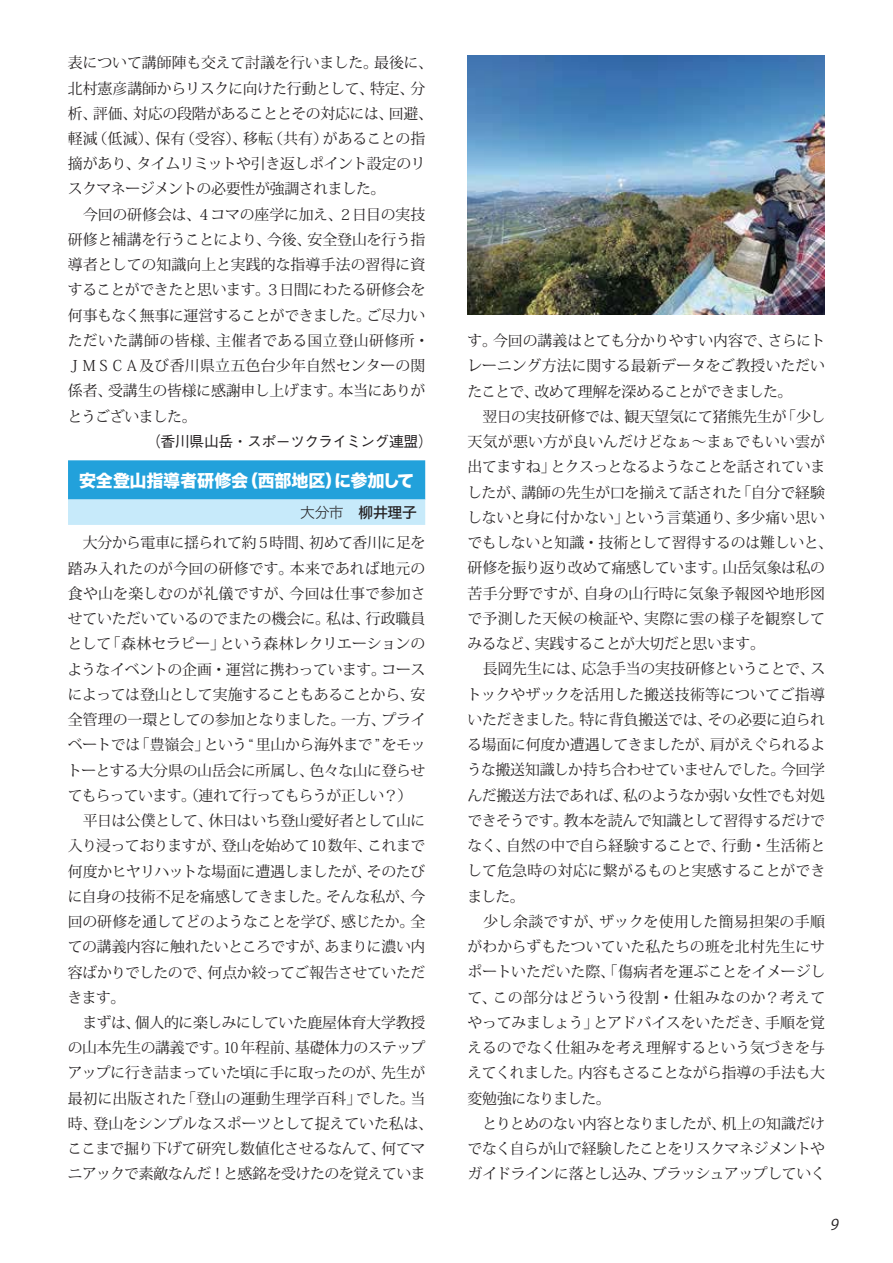
<style>
.page{position:relative;width:893px;height:1263px;background:#fff}
.page>*{position:absolute;margin:0;border:0;box-sizing:border-box;transform-origin:0 0}
.t1{font:16.95px "Hira Kaku Std N W8 90 msp RKSJ H";letter-spacing:-.005em;color:#fff}
.t2{font:14.85px/25.2px "Koz Min Pro Regular 90 msp RKSJ H";letter-spacing:-.02em;color:#231f20}
.t3{font:14.85px "Gothic BBB Pro Medium 90 msp RKSJ H";letter-spacing:-.04em;color:#231f20}
.t4{font:14.85px "Hira Kaku Std N W2 90 msp RKSJ H";color:#231f20}
.t5{font:italic 14.85px "Koz Go Pro Regular 90 msp RKSJ H";color:#231f20}
.s1{font-family:"Hira Kaku Std N W5 90 msp RKSJ H"}
</style>
<div class="page">
<div style="left:68px;top:460px;width:357px;height:40px;background:#22a1db"></div>
<div style="left:68px;top:499px;width:357px;height:26px;background:#c7eafa"></div>
<img style="left:468px;top:55px;width:357px;height:260px">
<p class="t2" style="left:67px;top:52px;width:367px">表について講師陣も交えて討議を行いました。最後に、北村憲彦講師からリスクに向けた行動として、特定、分析、評価、対応の段階があることとその対応には、回避、軽減（低減）、保有（受容）、移転（共有）があることの指摘があり、タイムリミットや引き返しポイント設定のリスクマネージメントの必要性が強調されました。<br>　今回の研修会は、４コマの座学に加え、２日目の実技研修と補講を行うことにより、今後、安全登山を行う指導者としての知識向上と実践的な指導手法の習得に資することができたと思います。３日間にわたる研修会を何事もなく無事に運営することができました。ご尽力いただいた講師の皆様、主催者である国立登山研修所・<br>ＪＭＳＣＡ及び香川県立五色台少年自然センターの関係者、受講生の皆様に感謝申し上げます。本当にありがとうございました。</p>
<p class="t3" style="left:146px;top:436px;width:289px">（香川県山岳・スポーツクライミング連盟）</p>
<p class="t1" style="left:79px;top:474px;width:337px">安全登山指導者研修会（西部地区）に参加して</p>
<p class="t4" style="left:300px;top:507px;width:118px">大分市　<span class="s1">柳井理子</span></p>
<p class="t2" style="left:67px;top:532px;width:368px">　大分から電車に揺られて約５時間、初めて香川に足を踏み入れたのが今回の研修です。本来であれば地元の食や山を楽しむのが礼儀ですが、今回は仕事で参加させていただいているのでまたの機会に。私は、行政職員として「森林セラピー」という森林レクリエーションのようなイベントの企画・運営に携わっています。コースによっては登山として実施することもあることから、安全管理の一環としての参加となりました。一方、プライベートでは「豊嶺会」という“里山から海外まで”をモットーとする大分県の山岳会に所属し、色々な山に登らせてもらっています。（連れて行ってもらうが正しい？）<br>　平日は公僕として、休日はいち登山愛好者として山に入り浸っておりますが、登山を始めて10 数年、これまで何度かヒヤリハットな場面に遭遇しましたが、そのたびに自身の技術不足を痛感してきました。そんな私が、今回の研修を通してどのようなことを学び、感じたか。全ての講義内容に触れたいところですが、あまりに濃い内容ばかりでしたので、何点か絞ってご報告させていただきます。<br>　まずは、個人的に楽しみにしていた鹿屋体育大学教授の山本先生の講義です。10 年程前、基礎体力のステップアップに行き詰まっていた頃に手に取ったのが、先生が最初に出版された「登山の運動生理学百科」でした。当時、登山をシンプルなスポーツとして捉えていた私は、ここまで掘り下げて研究し数値化させるなんて、何てマニアックで素敵なんだ！と感銘を受けたのを覚えていま</p>
<p class="t2" style="left:467px;top:330px;width:368px">す。今回の講義はとても分かりやすい内容で、さらにトレーニング方法に関する最新データをご教授いただいたことで、改めて理解を深めることができました。<br>　翌日の実技研修では、観天望気にて猪熊先生が「少し天気が悪い方が良いんだけどなぁ～まぁでもいい雲が出てますね」とクスっとなるようなことを話されていましたが、講師の先生が口を揃えて話された「自分で経験しないと身に付かない」という言葉通り、多少痛い思いでもしないと知識・技術として習得するのは難しいと、研修を振り返り改めて痛感しています。山岳気象は私の苦手分野ですが、自身の山行時に気象予報図や地形図で予測した天候の検証や、実際に雲の様子を観察してみるなど、実践することが大切だと思います。<br>　長岡先生には、応急手当の実技研修ということで、ストックやザックを活用した搬送技術等についてご指導いただきました。特に背負搬送では、その必要に迫られる場面に何度か遭遇してきましたが、肩がえぐられるような搬送知識しか持ち合わせていませんでした。今回学んだ搬送方法であれば、私のようなか弱い女性でも対処できそうです。教本を読んで知識として習得するだけでなく、自然の中で自ら経験することで、行動・生活術として危急時の対応に繋がるものと実感することができました。<br>　少し余談ですが、ザックを使用した簡易担架の手順がわからずもたついていた私たちの班を北村先生にサポートいただいた際、「傷病者を運ぶことをイメージして、この部分はどういう役割・仕組みなのか？考えてやってみましょう」とアドバイスをいただき、手順を覚えるのでなく仕組みを考え理解するという気づきを与えてくれました。内容もさることながら指導の手法も大変勉強になりました。<br>　とりとめのない内容となりましたが、机上の知識だけでなく自らが山で経験したことをリスクマネジメントやガイドラインに落とし込み、ブラッシュアップしていく</p>
<p class="t5" style="left:830px;top:1218px;width:12px">9</p>
</div>
